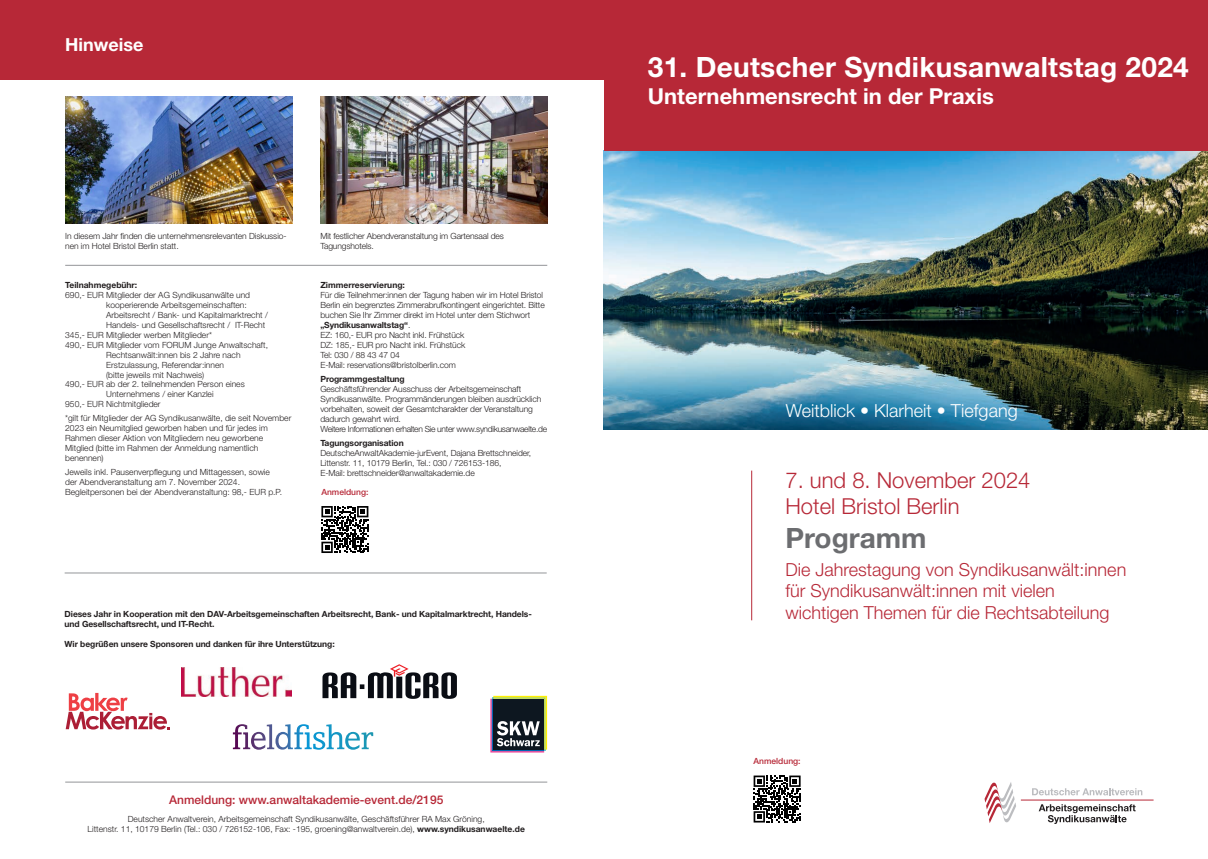
<style>
.page{position:relative;width:1208px;height:859px;background:#fff}
.page>*{position:absolute;margin:0;border:0;box-sizing:border-box;transform-origin:0 0}
.t1{font:700 28px "Helvetica Neue";letter-spacing:.01em;color:#fff}
.t2{font:700 28px "Helvetica Neue";color:#6c6d70}
.t3{font:300 22px/26.4px "Helvetica Neue";color:#b72837}
.t4{font:700 22px "Helvetica Neue";color:#fff}
.t5{font:300 18px/21.6px "Helvetica Neue";color:#b72837}
.t6{font:300 18px "Helvetica Neue";color:#fff}
.t7{font:700 18px "Helvetica Neue";color:#fff}
.t8{font:500 12px "Helvetica Neue";color:#b72837}
.t9{font:300 8.5px/9.9px "Helvetica Neue";color:#231f20}
.t10{font:700 8.5px/10px "Helvetica Neue";letter-spacing:-.01em;color:#231f20}
.t11{font:500 8.5px "Helvetica Neue";color:#b72837}
.s1{font-weight:700}
</style>
<div class="page">
<img style="left:604px;top:150px;width:604px;height:279px">
<div style="left:604px;top:0;width:604px;height:150px;background:#b72837"></div>
<hr style="left:751px;top:471px;width:1px;height:149px;background:#b72837">
<svg style="left:1038px;top:804px;width:97px;height:20px"></svg>
<hr style="left:1020px;top:800px;width:133px;height:1px;background:#b72837">
<svg style="left:984px;top:782px;width:32px;height:41px"></svg>
<svg style="left:1032px;top:788px;width:110px;height:7px"></svg>
<div style="left:0;top:0;width:604px;height:79px;background:#b72837"></div>
<hr style="left:65px;top:265px;width:482px;height:1px;background:#939598">
<hr style="left:65px;top:573px;width:482px;height:1px;background:#939598">
<hr style="left:65px;top:782px;width:482px;height:1px;background:#939598">
<img style="left:65px;top:96px;width:227px;height:128px">
<img style="left:320px;top:96px;width:227px;height:128px">
<svg style="left:66px;top:693px;width:104px;height:36px"></svg>
<img style="left:181px;top:667px;width:111px;height:29px">
<svg style="left:321px;top:506px;width:47px;height:47px"></svg>
<svg style="left:233px;top:724px;width:140px;height:26px"></svg>
<svg style="left:322px;top:664px;width:135px;height:35px"></svg>
<svg style="left:753px;top:775px;width:47px;height:47px"></svg>
<svg style="left:490px;top:696px;width:57px;height:56px"></svg>
<h3 class="t7" style="left:65px;top:33px;width:80px">Hinweise</h3>
<p class="t9" style="left:65px;top:231px;width:223px">In diesem Jahr finden die unternehmensrelevanten Diskussio&shy;nen im Hotel Bristol Berlin statt.</p>
<p class="t10" style="left:65px;top:280px;width:74px">Teilnahmegebühr:</p>
<p class="t9" style="left:65px;top:290px;width:186px">690,- EUR Mitglieder der AG Syndikusanwälte und</p>
<p class="t9" style="left:106px;top:300px;width:142px">kooperierende Arbeitsgemeinschaften:</p>
<p class="t9" style="left:106px;top:310px;width:163px">Arbeitsrecht / Bank- und Kapitalmarktrecht /</p>
<p class="t9" style="left:106px;top:320px;width:161px">Handels- und Gesellschaftsrecht / IT-Recht</p>
<p class="t9" style="left:65px;top:330px;width:148px">345,- EUR Mitglieder werben Mitglieder*</p>
<p class="t9" style="left:65px;top:340px;width:204px">490,- EUR Mitglieder vom FORUM Junge Anwaltschaft,</p>
<p class="t9" style="left:106px;top:350px;width:136px">Rechtsanwält:innen bis 2 Jahre nach</p>
<p class="t9" style="left:106px;top:359px;width:119px">Erstzulassung, Referendar:innen</p>
<p class="t9" style="left:106px;top:369px;width:99px">(bitte jeweils mit Nachweis)</p>
<p class="t9" style="left:65px;top:379px;width:181px">490,- EUR ab der 2. teilnehmenden Person eines</p>
<p class="t9" style="left:106px;top:389px;width:109px">Unternehmens / einer Kanzlei</p>
<p class="t9" style="left:65px;top:399px;width:97px">950,- EUR Nichtmitglieder</p>
<p class="t9" style="left:65px;top:413px;width:228px">*gilt für Mitglieder der AG Syndikusanwälte, die seit November 2023 ein Neumitglied geworben haben und für jedes im Rahmen dieser Aktion von Mitgliedern neu geworbene Mitglied (bitte im Rahmen der Anmeldung namentlich benennen)</p>
<p class="t9" style="left:65px;top:467px;width:218px">Jeweils inkl. Pausenverpflegung und Mittagessen, sowie der Abendveranstaltung am 7. November 2024.<br>Begleitpersonen bei der Abendveranstaltung: 98,- EUR p.P.</p>
<p class="t9" style="left:320px;top:231px;width:185px;line-height:10.2px">Mit festlicher Abendveranstaltung im Gartensaal des<br>Tagungshotels.</p>
<p class="t10" style="left:320px;top:280px;width:86px">Zimmerreservierung:</p>
<p class="t9" style="left:320px;top:290px;width:226px">Für die Teilnehmer:innen der Tagung haben wir im Hotel Bristol Berlin ein begrenztes Zimmerabrufkontingent eingerichtet. Bitte buchen Sie Ihr Zimmer direkt im Hotel unter dem Stichwort <span class="s1">„Syndikusanwaltstag“</span>.<br>EZ: 160,- EUR pro Nacht inkl. Frühstück<br>DZ: 185,- EUR pro Nacht inkl. Frühstück<br>Tel: 030 / 88 43 47 04<br>E-Mail: reservations@bristolberlin.com</p>
<p class="t10" style="left:320px;top:374px;width:86px">Programmgestaltung</p>
<p class="t9" style="left:320px;top:384px;width:228px">Geschäftsführender Ausschuss der Arbeitsgemeinschaft Syndikusanwälte. Programmänderungen bleiben ausdrücklich vorbehalten, soweit der Gesamtcharakter der Veranstaltung dadurch gewahrt wird.<br>Weitere Informationen erhalten Sie unter www.syndikusanwaelte.de</p>
<p class="t10" style="left:320px;top:437px;width:85px">Tagungsorganisation</p>
<p class="t9" style="left:320px;top:447px;width:212px">DeutscheAnwaltAkademie-jurEvent, Dajana Brettschneider,<br>Littenstr. 11, 10179 Berlin, Tel.: 030 / 726153-186,<br>E-Mail: brettschneider@anwaltakademie.de</p>
<p class="t11" style="left:321px;top:487px;width:49px">Anmeldung:</p>
<p class="t10" style="left:65px;top:609px;width:469px">Dieses Jahr in Kooperation mit den DAV-Arbeitsgemeinschaften Arbeitsrecht, Bank- und Kapitalmarktrecht, Handels&shy;und Gesellschaftsrecht, und IT-Recht.</p>
<p class="t10" style="left:65px;top:639px;width:271px">Wir begrüßen unsere Sponsoren und danken für ihre Unterstützung:</p>
<h3 class="t8" style="left:169px;top:792px;width:276px">Anmeldung: www.anwaltakademie-event.de/2195</h3>
<p class="t9" style="left:88px;top:814px;width:439px;text-align:center">Deutscher Anwaltverein, Arbeitsgemeinschaft Syndikusanwälte, Geschäftsführer RA Max Gröning,<br>Littenstr. 11, 10179 Berlin (Tel.: 030 / 726152-106, Fax: -195, groening@anwaltverein.de), <span class="s1">www.syndikusanwaelte.de</span></p>
<h1 class="t1" style="left:648px;top:50px;width:542px">31. Deutscher Syndikusanwaltstag 2024</h1>
<h2 class="t4" style="left:648px;top:82px;width:347px">Unternehmensrecht in der Praxis</h2>
<h3 class="t6" style="left:786px;top:399px;width:233px">Weitblick • Klarheit • Tiefgang</h3>
<h2 class="t3" style="left:785px;top:466px;width:246px">7. und 8. November 2024<br>Hotel Bristol Berlin</h2>
<h1 class="t2" style="left:785px;top:521px;width:142px">Programm</h1>
<h3 class="t5" style="left:785px;top:558px;width:342px">Die Jahrestagung von Syndikusanwält:innen für Syndikusanwält:innen mit vielen wichtigen Themen für die Rechtsabteilung</h3>
<p class="t11" style="left:753px;top:756px;width:49px">Anmeldung:</p>
</div>
